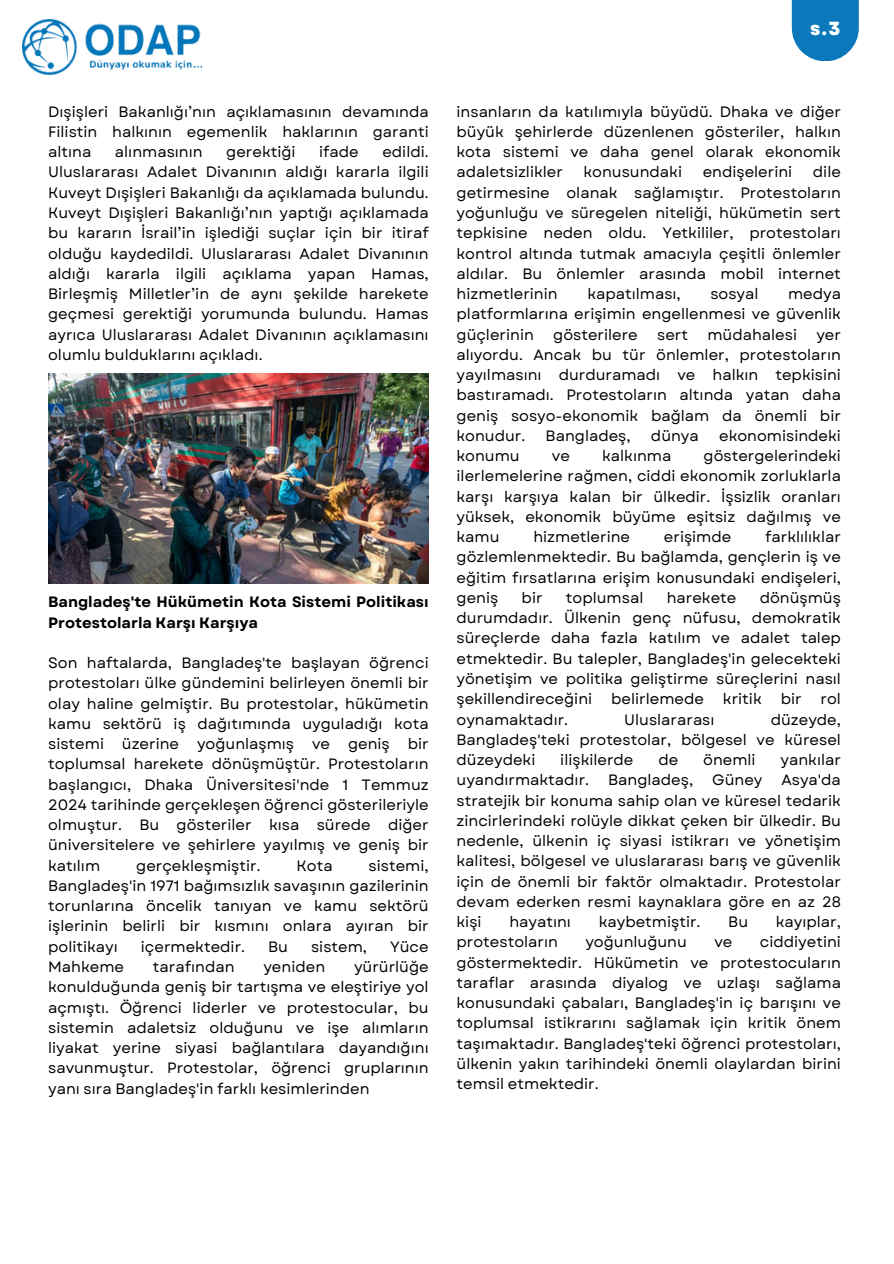
<style>
.page{position:relative;width:894px;height:1264px;background:#fff}
.page>*{position:absolute;margin:0;border:0;box-sizing:border-box;transform-origin:0 0}
.t1{font:800 18.9px "Garet";color:#fff}
.t2{font:15px/20.2px "Garet";color:#000;text-align:justify}
.t3{font:700 15px/20.2px "Garet";color:#000}
</style>
<div class="page">
<div style="left:791px;top:0;width:67px;height:61px;background:#0a78bb"></div>
<img style="left:22px;top:19px;width:179px;height:55px">
<img style="left:48px;top:374px;width:380px;height:209px">
<h2 class="t2" style="left:48px;top:101px;width:382px;text-align:left">Dışişleri Bakanlığı’nın açıklamasının devamında<br>Filistin halkının egemenlik haklarının garanti altına</h2>
<h2 class="t2" style="left:115px;top:142px;width:89px">alınmasının</h2>
<h2 class="t2" style="left:226px;top:142px;width:69px">gerektiği</h2>
<h2 class="t2" style="left:319px;top:142px;width:41px">ifade</h2>
<h2 class="t2" style="left:48px;top:142px;width:382px;text-align:left;text-indent:334px">edildi.<br>Uluslararası Adalet Divanının aldığı kararla ilgili Kuveyt Dışişleri Bakanlığı da açıklamada bulundu.<br>Kuveyt Dışişleri Bakanlığı’nın yaptığı açıklamada bu kararın İsrail’in işlediği suçlar için bir itiraf olduğu kaydedildi. Uluslararası Adalet Divanının aldığı kararla ilgili açıklama yapan Hamas, Birleşmiş Milletler’in de aynı şekilde harekete geçmesi gerektiği yorumunda bulundu. Hamas ayrıca Uluslararası Adalet Divanının açıklamasını olumlu bulduklarını açıkladı.</h2>
<h1 class="t3" style="left:48px;top:592px;width:382px">Bangladeş'te Hükümetin Kota Sistemi Politikası<br>Protestolarla Karşı Karşıya</h1>
<p class="t2" style="left:48px;top:652px;width:382px;text-align:left">Son haftalarda, Bangladeş'te başlayan öğrenci protestoları ülke gündemini belirleyen önemli bir olay haline gelmiştir. Bu protestolar, hükümetin kamu sektörü iş dağıtımında uyguladığı kota sistemi</p>
<p class="t2" style="left:48px;top:733px;width:382px;text-indent:74px">üzerine yoğunlaşmış ve geniş bir toplumsal harekete dönüşmüştür. Protestoların başlangıcı, Dhaka Üniversitesi'nde 1 Temmuz 2024 tarihinde gerçekleşen öğrenci gösterileriyle olmuştur. Bu gösteriler kısa sürede diğer üniversitelere ve şehirlere yayılmış ve geniş bir katılım</p>
<p class="t2" style="left:136px;top:855px;width:126px">gerçekleşmiştir.</p>
<p class="t2" style="left:296px;top:855px;width:38px">Kota</p>
<p class="t2" style="left:48px;top:855px;width:382px;text-indent:320px">sistemi, Bangladeş'in 1971 bağımsızlık savaşının gazilerinin torunlarına öncelik tanıyan ve kamu sektörü işlerinin belirli bir kısmını onlara ayıran bir politikayı</p>
<p class="t2" style="left:141px;top:936px;width:106px">içermektedir.</p>
<p class="t2" style="left:268px;top:936px;width:21px">Bu</p>
<p class="t2" style="left:311px;top:936px;width:57px">sistem,</p>
<p class="t2" style="left:390px;top:936px;width:40px">Yüce</p>
<p class="t2" style="left:48px;top:956px;width:382px;text-indent:306px">yürürlüğe konulduğunda geniş bir tartışma ve eleştiriye yol açmıştı. Öğrenci liderler ve protestocular, bu sistemin adaletsiz olduğunu ve işe alımların liyakat yerine siyasi bağlantılara dayandığını savunmuştur. Protestolar, öğrenci gruplarının yanı sıra Bangladeş'in farklı kesimlerinden</p>
<p class="t2" style="left:48px;top:956px;width:77px">Mahkeme</p>
<p class="t2" style="left:153px;top:956px;width:83px">tarafından</p>
<p class="t2" style="left:263px;top:956px;width:63px">yeniden</p>
<p class="t1" style="left:810px;top:15px;width:32px">s.3</p>
<p class="t2" style="left:456px;top:101px;width:386px">insanların da katılımıyla büyüdü. Dhaka ve diğer büyük şehirlerde düzenlenen gösteriler, halkın kota sistemi ve daha genel olarak ekonomik adaletsizlikler</p>
<p class="t2" style="left:456px;top:162px;width:386px;text-indent:356px">dile getirmesine olanak sağlamıştır. Protestoların yoğunluğu ve süregelen niteliği, hükümetin sert tepkisine neden oldu. Yetkililer, protestoları kontrol altında tutmak amacıyla çeşitli önlemler aldılar. Bu önlemler arasında mobil internet hizmetlerinin</p>
<p class="t2" style="left:583px;top:162px;width:98px">konusundaki</p>
<p class="t2" style="left:702px;top:162px;width:89px">endişelerini</p>
<p class="t2" style="left:456px;top:284px;width:386px;text-indent:331px">medya platformlarına erişimin engellenmesi ve güvenlik güçlerinin</p>
<p class="t2" style="left:587px;top:284px;width:95px">kapatılması,</p>
<p class="t2" style="left:710px;top:284px;width:50px">sosyal</p>
<p class="t2" style="left:553px;top:324px;width:86px">gösterilere</p>
<p class="t2" style="left:657px;top:324px;width:32px">sert</p>
<p class="t2" style="left:707px;top:324px;width:89px">müdahalesi</p>
<p class="t2" style="left:456px;top:324px;width:386px;text-align:left;text-indent:359px">yer alıyordu. Ancak bu tür önlemler, protestoların yayılmasını durduramadı ve halkın tepkisini bastıramadı. Protestoların altında yatan daha geniş sosyo-ekonomik bağlam da önemli bir konudur.</p>
<p class="t2" style="left:545px;top:425px;width:86px">Bangladeş,</p>
<p class="t2" style="left:650px;top:425px;width:49px">dünya</p>
<p class="t2" style="left:719px;top:425px;width:121px">ekonomisindeki</p>
<p class="t2" style="left:456px;top:446px;width:386px;text-align:left;text-indent:247px">göstergelerindeki ilerlemelerine rağmen, ciddi ekonomik zorluklarla karşı karşıya kalan bir ülkedir. İşsizlik oranları yüksek, ekonomik büyüme eşitsiz dağılmış ve kamu</p>
<p class="t2" style="left:456px;top:446px;width:65px">konumu</p>
<p class="t2" style="left:551px;top:446px;width:20px">ve</p>
<p class="t2" style="left:602px;top:446px;width:71px">kalkınma</p>
<p class="t2" style="left:456px;top:527px;width:386px;text-indent:308px">farklılıklar gözlemlenmektedir. Bu bağlamda, gençlerin iş ve eğitim fırsatlarına erişim konusundaki endişeleri, geniş</p>
<p class="t2" style="left:533px;top:527px;width:98px">hizmetlerine</p>
<p class="t2" style="left:663px;top:527px;width:69px">erişimde</p>
<p class="t2" style="left:456px;top:587px;width:386px;text-align:left;text-indent:303px">dönüşmüş durumdadır. Ülkenin genç nüfusu, demokratik süreçlerde daha fazla katılım ve adalet talep etmektedir. Bu talepler, Bangladeş'in gelecekteki yönetişim ve politika geliştirme süreçlerini nasıl şekillendireceğini</p>
<p class="t2" style="left:521px;top:587px;width:22px">bir</p>
<p class="t2" style="left:565px;top:587px;width:79px">toplumsal</p>
<p class="t2" style="left:666px;top:587px;width:71px">harekete</p>
<p class="t2" style="left:611px;top:689px;width:94px">belirlemede</p>
<p class="t2" style="left:722px;top:689px;width:40px">kritik</p>
<p class="t2" style="left:780px;top:689px;width:22px">bir</p>
<p class="t2" style="left:820px;top:689px;width:22px">rol</p>
<p class="t2" style="left:456px;top:709px;width:113px">oynamaktadır.</p>
<p class="t2" style="left:624px;top:709px;width:92px">Uluslararası</p>
<p class="t2" style="left:456px;top:709px;width:386px;text-indent:314px">düzeyde, Bangladeş'teki protestolar, bölgesel ve küresel düzeydeki</p>
<p class="t2" style="left:560px;top:749px;width:75px">ilişkilerde</p>
<p class="t2" style="left:658px;top:749px;width:21px">de</p>
<p class="t2" style="left:703px;top:749px;width:52px">önemli</p>
<p class="t2" style="left:780px;top:749px;width:62px">yankılar</p>
<p class="t2" style="left:456px;top:770px;width:134px">uyandırmaktadır.</p>
<p class="t2" style="left:608px;top:770px;width:86px">Bangladeş,</p>
<p class="t2" style="left:712px;top:770px;width:52px">Güney</p>
<p class="t2" style="left:456px;top:770px;width:386px;text-indent:325px">Asya'da stratejik bir konuma sahip olan ve küresel tedarik zincirlerindeki rolüyle dikkat çeken bir ülkedir. Bu nedenle, ülkenin iç siyasi istikrarı ve yönetişim kalitesi, bölgesel ve uluslararası barış ve güvenlik için de önemli bir faktör olmaktadır. Protestolar devam ederken resmi kaynaklara göre en az 28 kişi</p>
<p class="t2" style="left:509px;top:911px;width:63px">hayatını</p>
<p class="t2" style="left:598px;top:911px;width:103px">kaybetmiştir.</p>
<p class="t2" style="left:728px;top:911px;width:21px">Bu</p>
<p class="t2" style="left:775px;top:911px;width:67px">kayıplar,</p>
<p class="t2" style="left:456px;top:932px;width:103px">protestoların</p>
<p class="t2" style="left:585px;top:932px;width:103px">yoğunluğunu</p>
<p class="t2" style="left:714px;top:932px;width:20px">ve</p>
<p class="t2" style="left:456px;top:932px;width:386px;text-align:left;text-indent:303px">ciddiyetini göstermektedir. Hükümetin ve protestocuların taraflar arasında diyalog ve uzlaşı sağlama konusundaki çabaları, Bangladeş'in iç barışını ve toplumsal istikrarını sağlamak için kritik önem taşımaktadır. Bangladeş'teki öğrenci protestoları, ülkenin yakın tarihindeki önemli olaylardan birini temsil etmektedir.</p>
</div>
